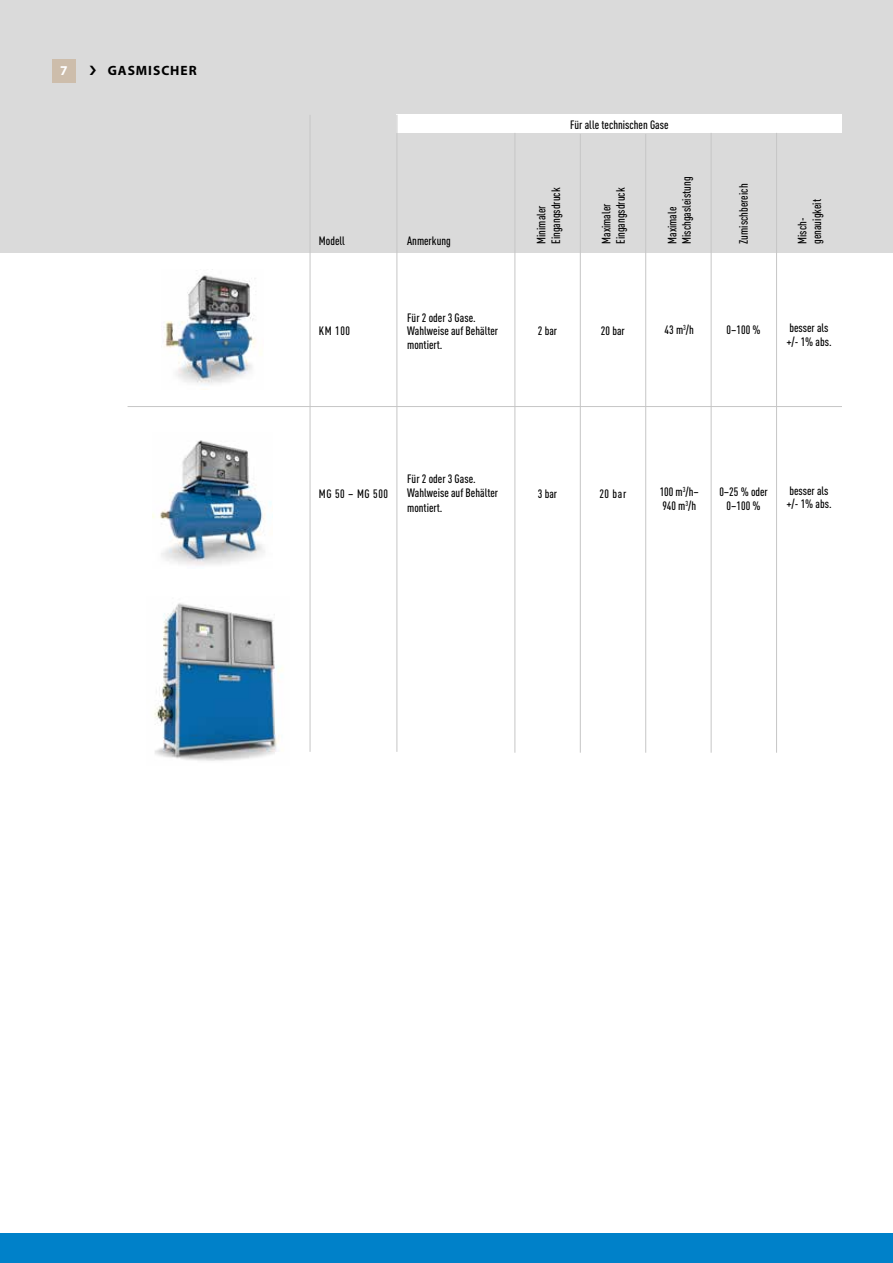
<style>
.page{position:relative;width:893px;height:1263px;background:#fff}
.page>*{position:absolute;margin:0;border:0;box-sizing:border-box;transform-origin:0 0}
.t1{font:700 13.5px "Myriad Pro";letter-spacing:.07em;color:#000}
.t2{font:700 13.5px "Myriad Pro";color:#fff}
.t3{font:500 12px/13.5px "DIN Cond";color:#000}
</style>
<div class="page">
<div style="left:0;top:0;width:893px;height:252px;background:#dadada"></div>
<div style="left:396px;top:115px;width:446px;height:18px;background:#fff"></div>
<hr style="left:310px;top:115px;width:1px;height:637px;background:#c6c6c6">
<hr style="left:396px;top:115px;width:1px;height:637px;background:#c6c6c6">
<hr style="left:128px;top:406px;width:714px;height:1px;background:#c6c6c6">
<hr style="left:776px;top:133px;width:1px;height:620px;background:#c6c6c6">
<hr style="left:711px;top:133px;width:1px;height:620px;background:#c6c6c6">
<hr style="left:645px;top:134px;width:1px;height:619px;background:#c6c6c6">
<hr style="left:580px;top:134px;width:1px;height:619px;background:#c6c6c6">
<hr style="left:514px;top:133px;width:1px;height:620px;background:#c6c6c6">
<div style="left:0;top:1234px;width:893px;height:29px;background:#0081c9"></div>
<img style="left:153px;top:440px;width:119px;height:126px">
<img style="left:154px;top:603px;width:129px;height:158px">
<img style="left:165px;top:269px;width:97px;height:117px">
<div style="left:52px;top:59px;width:24px;height:23px;background:#cdbdab"></div>
<p class="t2" style="left:60px;top:62px;width:9px">7</p>
<p class="t1" style="left:108px;top:62px;width:90px">GASMISCHER</p>
<p class="t3" style="left:319px;top:233px;width:28px">Modell</p>
<p class="t3" style="left:407px;top:233px;width:45px">Anmerkung</p>
<p class="t3" style="left:319px;top:324px;width:33px">KM 100</p>
<p class="t3" style="left:407px;top:310px;width:93px">Für 2 oder 3 Gase.<br>Wahlweise auf Behälter montiert.</p>
<p class="t3" style="left:570px;top:117px;width:100px">Für alle technischen Gase</p>
<p class="t3" style="left:534px;top:244px;width:58px;line-height:14.4px;rotate:-90deg">Minimaler<br>Eingangsdruck</p>
<p class="t3" style="left:599px;top:244px;width:58px;line-height:14.4px;rotate:-90deg">Maximaler<br>Eingangsdruck</p>
<p class="t3" style="left:665px;top:244px;width:69px;line-height:14.4px;rotate:-90deg">Maximale<br>Mischgasleistung</p>
<p class="t3" style="left:737px;top:244px;width:62px;rotate:-90deg">Zumischbereich</p>
<p class="t3" style="left:795px;top:244px;width:46px;line-height:14.4px;rotate:-90deg">Misch&shy;genauigkeit</p>
<p class="t3" style="left:538px;top:324px;width:21px">2 bar</p>
<p class="t3" style="left:601px;top:324px;width:25px">20 bar</p>
<p class="t3" style="left:665px;top:323px;width:31px">43 m<sup>3</sup>/h</p>
<p class="t3" style="left:727px;top:323px;width:35px">0–100 %</p>
<p class="t3" style="left:786px;top:321px;width:47px">besser als +/- 1% abs.</p>
<p class="t3" style="left:319px;top:486px;width:71px">MG 50 – MG 500</p>
<p class="t3" style="left:407px;top:471px;width:93px;line-height:14.4px">Für 2 oder 3 Gase.<br>Wahlweise auf Behälter montiert.</p>
<p class="t3" style="left:538px;top:486px;width:21px">3 bar</p>
<p class="t3" style="left:599px;top:486px;width:28px">20 bar</p>
<p class="t3" style="left:660px;top:485px;width:41px">100 m<sup>3</sup>/h–<br>940 m<sup>3</sup>/h</p>
<p class="t3" style="left:719px;top:485px;width:50px;text-align:center">0–25 % oder<br>0–100 %</p>
<p class="t3" style="left:786px;top:483px;width:47px">besser als +/- 1% abs.</p>
</div>
